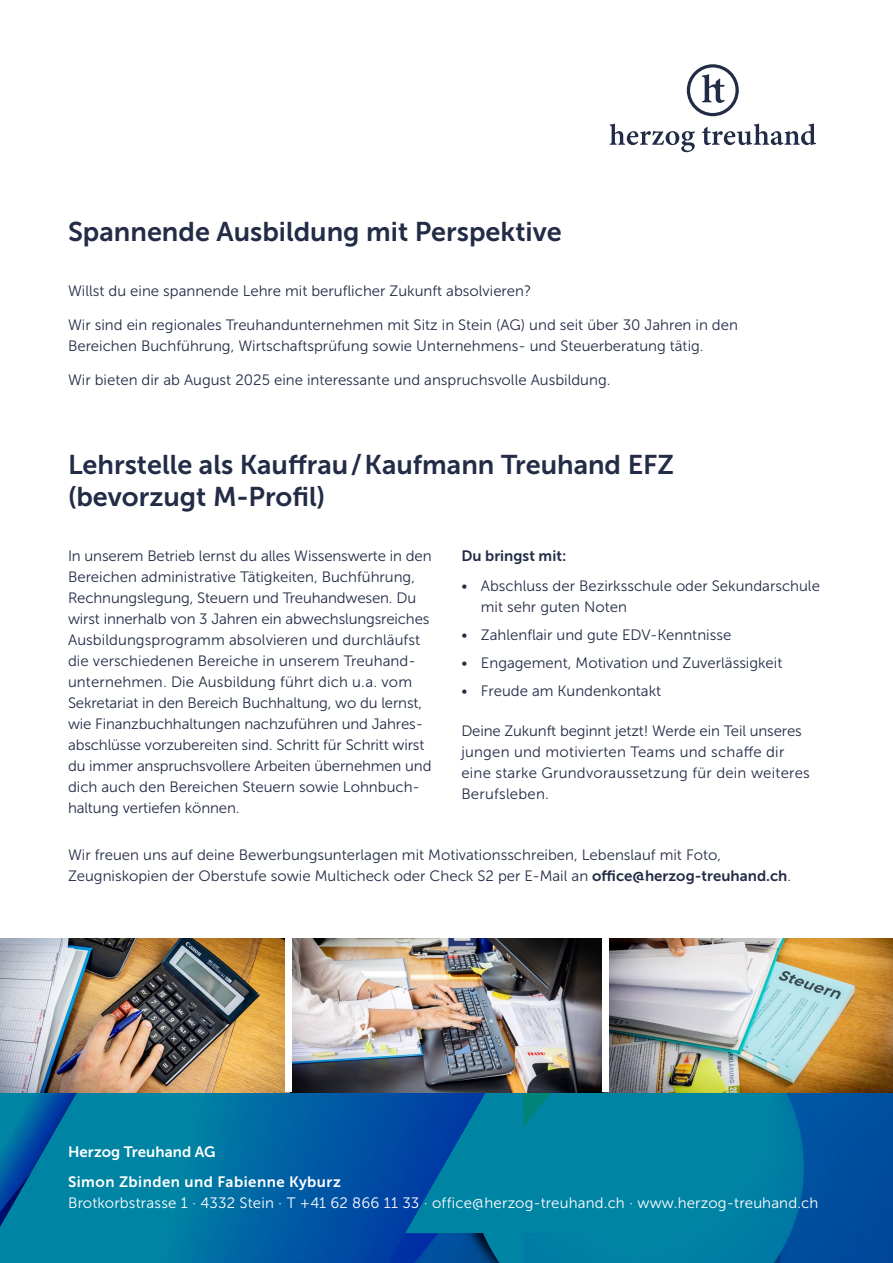
<style>
.page{position:relative;width:893px;height:1263px;background:#fff}
.page>*{position:absolute;margin:0;border:0;box-sizing:border-box;transform-origin:0 0}
.t1{font:27px/32.4px "Museo Sans 700";color:#232c46}
.t2{font:15px/21px "Museo Sans 300";color:#232c46}
.t3{font:15px "Museo Sans 300";letter-spacing:.01em;color:#fff}
.t4{font:15px/29.5px "Museo Sans 700";letter-spacing:.03em;color:#fff}
.t5{font:15px "Museo Sans 700";color:#232c46}
.s1{font-family:"Museo Sans 700"}
</style>
<div class="page">
<svg style="left:0;top:1092px;width:893px;height:171px;background:#006fa2"></svg>
<img style="left:0;top:939px;width:893px;height:153px">
<div style="left:285px;top:939px;width:7px;height:153px;background:#fff"></div>
<div style="left:602px;top:939px;width:7px;height:153px;background:#fff"></div>
<svg style="left:687px;top:64px;width:52px;height:52px"></svg>
<svg style="left:610px;top:124px;width:85px;height:28px"></svg>
<svg style="left:702px;top:124px;width:114px;height:21px"></svg>
<h1 class="t1" style="left:68px;top:216px;width:495px">Spannende Ausbildung mit Perspektive</h1>
<p class="t2" style="left:68px;top:281px;width:465px">Willst du eine spannende Lehre mit beruflicher Zukunft absolvieren?</p>
<p class="t2" style="left:68px;top:314px;width:671px">Wir sind ein regionales Treuhandunternehmen mit Sitz in Stein (AG) und seit über 30 Jahren in den<br>Bereichen Buchführung, Wirtschaftsprüfung sowie Unternehmens- und Steuerberatung tätig.</p>
<p class="t2" style="left:68px;top:369px;width:544px">Wir bieten dir ab August 2025 eine interessante und anspruchsvolle Ausbildung.</p>
<h1 class="t1" style="left:68px;top:448px;width:608px">Lehrstelle als Kauffrau / Kaufmann Treuhand EFZ (bevorzugt M-Profil)</h1>
<p class="t2" style="left:68px;top:546px;width:365px">In unserem Betrieb lernst du alles Wissenswerte in den Bereichen administrative Tätigkeiten, Buchführung, Rechnungslegung, Steuern und Treuhandwesen. Du wirst innerhalb von 3 Jahren ein abwechslungsreiches Ausbildungsprogramm absolvieren und durchläufst die verschiedenen Bereiche in unserem Treuhand&shy;unternehmen. Die Ausbildung führt dich u. a. vom Sekretariat in den Bereich Buchhaltung, wo du lernst, wie Finanzbuchhaltungen nachzuführen und Jahres&shy;abschlüsse vorzubereiten sind. Schritt für Schritt wirst du immer anspruchsvollere Arbeiten übernehmen und dich auch den Bereichen Steuern sowie Lohnbuch&shy;haltung vertiefen können.</p>
<p class="t5" style="left:461px;top:548px;width:106px">Du bringst mit:</p>
<p class="t2" style="left:481px;top:575px;width:341px;text-indent:-20px">• Abschluss der Bezirksschule oder Sekundarschule mit sehr guten Noten</p>
<p class="t2" style="left:461px;top:624px;width:271px">• Zahlenflair und gute EDV-Kenntnisse</p>
<p class="t2" style="left:461px;top:652px;width:322px">• Engagement, Motivation und Zuverlässigkeit</p>
<p class="t2" style="left:461px;top:680px;width:201px">• Freude am Kundenkontakt</p>
<p class="t2" style="left:461px;top:721px;width:350px">Deine Zukunft beginnt jetzt! Werde ein Teil unseres jungen und motivierten Teams und schaffe dir eine starke Grundvoraussetzung für dein weiteres Berufsleben.</p>
<p class="t2" style="left:68px;top:845px;width:725px">Wir freuen uns auf deine Bewerbungsunterlagen mit Motivationsschreiben, Lebenslauf mit Foto,<br>Zeugniskopien der Oberstufe sowie Multicheck oder Check S2 per E-Mail an <span class="s1">office@herzog-treuhand.ch</span>.</p>
<p class="t4" style="left:68px;top:1137px;width:274px">Herzog Treuhand AG<br>Simon Zbinden und Fabienne Kyburz</p>
<p class="t3" style="left:68px;top:1194px;width:752px">Brotkorbstrasse 1 · 4332 Stein · T +41 62 866 11 33 · office@herzog-treuhand.ch · www.herzog-treuhand.ch</p>
</div>
